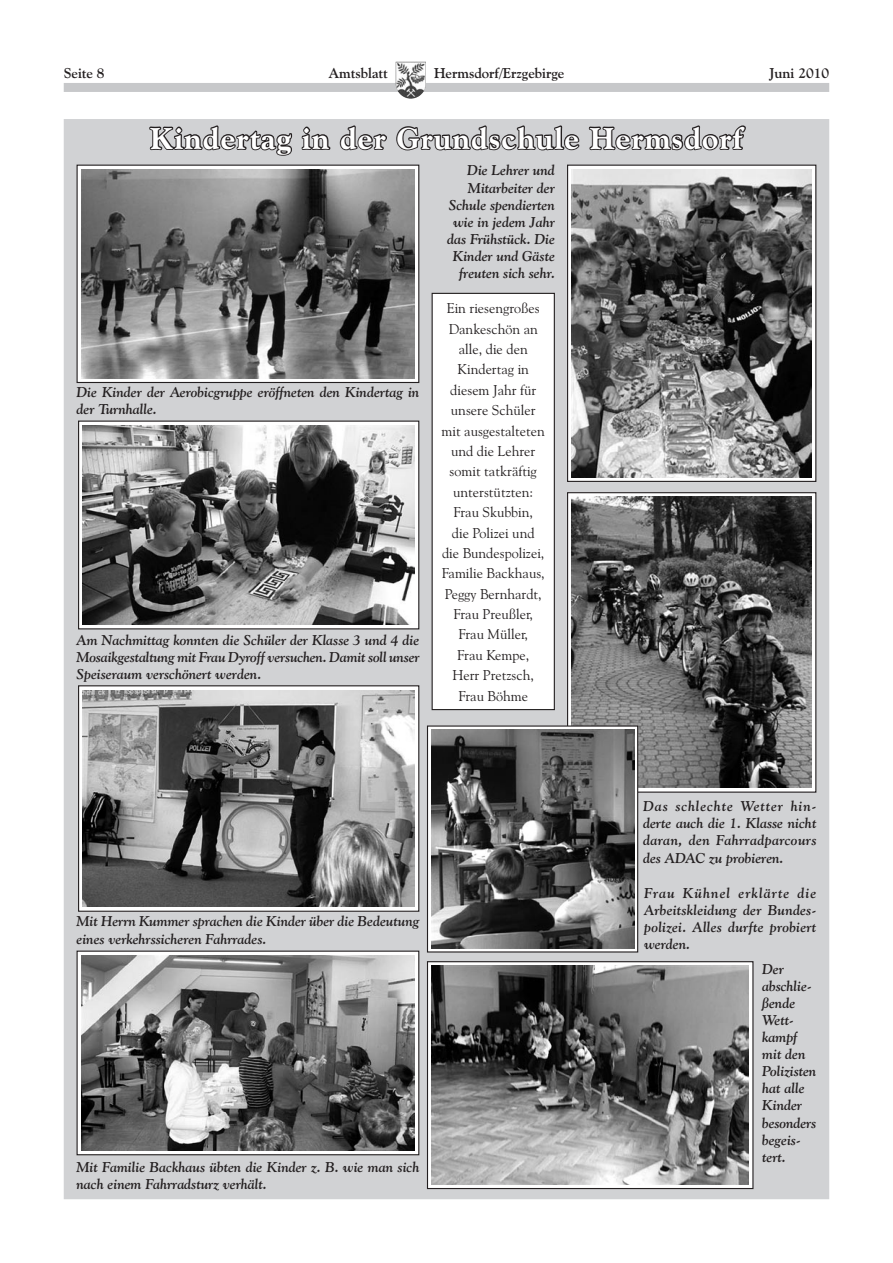
<style>
.page{position:relative;width:893px;height:1263px;background:#fff}
.page>*{position:absolute;margin:0;border:0;box-sizing:border-box;transform-origin:0 0}
.t1{font:800 30px "Goudy Old Style BT";letter-spacing:.04em;color:#fff}
.t2{font:italic 700 14.25px/17.1px "Goudy Old Style BT";color:#231f20}
.t3{font:14.25px/20.4px "Goudy Old Style BT";color:#231f20;text-align:center}
.t4{font:700 14.25px "Goudy Old Style BT";color:#231f20}
</style>
<div class="page">
<div style="left:64px;top:83px;width:765px;height:9px;background:#c7c8ca"></div>
<img style="left:396px;top:62px;width:30px;height:37px">
<div style="left:64px;top:119px;width:765px;height:1080px;background:#d1d2d4"></div>
<svg style="left:148px;top:124px;width:146px;height:33px;background:#969597"></svg>
<svg style="left:300px;top:125px;width:31px;height:26px"></svg>
<svg style="left:338px;top:124px;width:50px;height:27px"></svg>
<svg style="left:395px;top:124px;width:186px;height:28px;background:#908f91"></svg>
<svg style="left:588px;top:124px;width:159px;height:27px;background:#8d8c8d"></svg>
<div style="left:432px;top:293px;width:122px;height:417px;background:#fff"></div>
<div style="left:432px;top:293px;width:123px;height:417px;border:1px solid #231f20"></div>
<div style="left:79px;top:421px;width:340px;height:208px;background:#fff"></div>
<img style="left:83px;top:425px;width:331px;height:200px">
<div style="left:78px;top:421px;width:341px;height:208px;border:1px solid #231f20"></div>
<div style="left:79px;top:686px;width:340px;height:225px;background:#fff"></div>
<img style="left:83px;top:690px;width:331px;height:217px">
<div style="left:78px;top:685px;width:341px;height:227px;border:1px solid #231f20"></div>
<div style="left:77px;top:951px;width:342px;height:204px;background:linear-gradient(to right,#fff,#fff)"></div>
<img style="left:81px;top:955px;width:333px;height:195px">
<div style="left:77px;top:950px;width:342px;height:205px;border:1px solid #231f20"></div>
<div style="left:77px;top:165px;width:342px;height:217px;background:linear-gradient(to right,#fff,#fff)"></div>
<img style="left:81px;top:169px;width:333px;height:209px">
<div style="left:77px;top:165px;width:342px;height:218px;border:1px solid #231f20"></div>
<svg style="left:429px;top:963px;width:322px;height:224px"></svg>
<img style="left:432px;top:966px;width:316px;height:218px">
<div style="left:427px;top:961px;width:326px;height:228px;border:1px solid #231f20"></div>
<div style="left:568px;top:493px;width:248px;height:299px;background:linear-gradient(to right,#fefefe,#fff)"></div>
<img style="left:572px;top:497px;width:240px;height:291px">
<div style="left:567px;top:492px;width:249px;height:301px;border:1px solid #231f20"></div>
<svg style="left:429px;top:727px;width:207px;height:223px"></svg>
<img style="left:431px;top:729px;width:203px;height:219px">
<div style="left:427px;top:725px;width:211px;height:227px;border:1px solid #231f20"></div>
<svg style="left:569px;top:167px;width:245px;height:313px"></svg>
<img style="left:572px;top:169px;width:240px;height:308px">
<div style="left:567px;top:165px;width:249px;height:317px;border:1px solid #231f20"></div>
<p class="t4" style="left:64px;top:64px;width:42px">Seite 8</p>
<p class="t4" style="left:328px;top:64px;width:61px">Amtsblatt</p>
<p class="t4" style="left:434px;top:64px;width:132px">Hermsdorf/Erzgebirge</p>
<p class="t4" style="left:770px;top:64px;width:61px">Juni 2010</p>
<h1 class="t1" style="left:150px;top:120px;width:594px">Kindertag in der Grundschule Hermsdorf</h1>
<p class="t2" style="left:77px;top:383px;width:344px">Die Kinder der Aerobicgruppe eröffneten den Kindertag in der Turnhalle.</p>
<p class="t2" style="left:77px;top:631px;width:345px;text-align:justify">Am Nachmittag konnten die Schüler der Klasse 3 und 4 die Mosaikgestaltung mit Frau Dyroff versuchen. Damit soll unser Speiseraum verschönert werden.</p>
<p class="t2" style="left:447px;top:162px;width:109px;text-align:right">Die Lehrer und<br>Mitarbeiter der<br>Schule spendierten wie in jedem Jahr das Frühstück. Die<br>Kinder und Gäste freuten sich sehr.</p>
<p class="t3" style="left:442px;top:298px;width:105px">Ein riesengroßes<br>Dankeschön an alle, die den<br>Kindertag in diesem Jahr für unsere Schüler mit ausgestalteten und die Lehrer somit tatkräftig unterstützten:<br>Frau Skubbin,<br>die Polizei und die Bundespolizei,<br>Familie Backhaus,<br>Peggy Bernhardt,<br>Frau Preußler,<br>Frau Müller,<br>Frau Kempe,<br>Herr Pretzsch,<br>Frau Böhme</p>
<p class="t2" style="left:77px;top:913px;width:344px">Mit Herrn Kummer sprachen die Kinder über die Bedeutung eines verkehrssicheren Fahrrades.</p>
<p class="t2" style="left:77px;top:1158px;width:344px">Mit Familie Backhaus übten die Kinder z. B. wie man sich nach einem Fahrradsturz verhält.</p>
<p class="t2" style="left:643px;top:797px;width:175px;text-align:justify">Das schlechte Wetter hin&shy;derte auch die 1. Klasse nicht daran, den Fahrradparcours des ADAC zu probieren.</p>
<p class="t2" style="left:644px;top:884px;width:174px;text-align:justify">Frau Kühnel erklärte die Arbeitskleidung der Bundes&shy;polizei. Alles durfte probiert werden.</p>
<p class="t2" style="left:762px;top:960px;width:56px">Der abschlie&shy;ßende<br>Wett&shy;kampf mit den<br>Polizisten hat alle<br>Kinder besonders begeis&shy;tert.</p>
</div>
